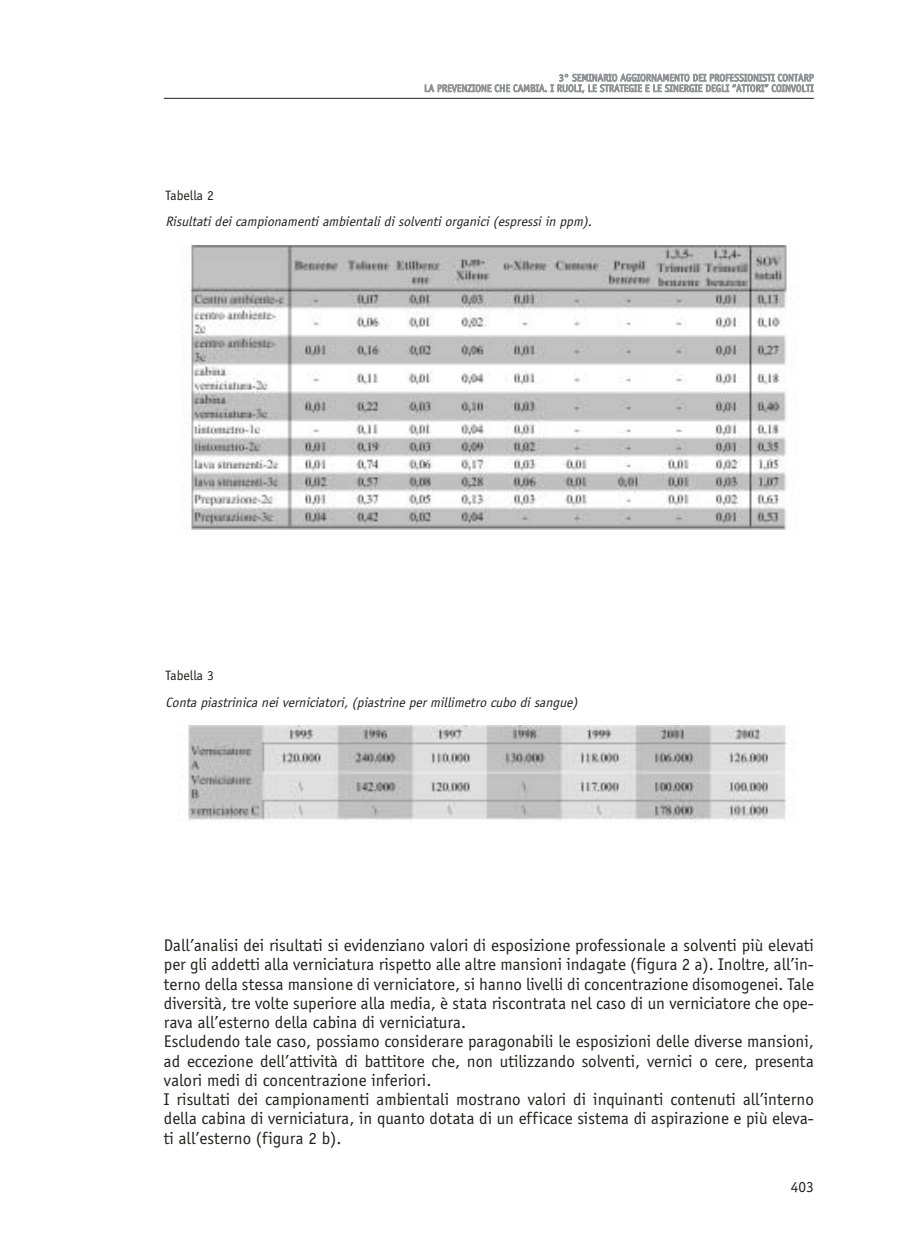
<style>
.page{position:relative;width:912px;height:1260px;background:#fff}
.page>*{position:absolute;margin:0;border:0;box-sizing:border-box;transform-origin:0 0}
.t1{font:17.5px/19.2px "Officina Sans";color:#231f1f}
.t2{font:15.75px "Officina Sans";color:#231f1f}
.t3{font:italic 14px "Officina Sans";color:#231f1f}
.t4{font:14px "Officina Sans";color:#231f1f}
.t5{font:10.5px/10.5px "Officina Sans";color:#939497;text-align:right}
</style>
<div class="page">
<hr style="left:164px;top:98px;width:650px;height:1px;background:#231f1f">
<img style="left:190px;top:245px;width:597px;height:284px">
<img style="left:188px;top:726px;width:599px;height:96px">
<p class="t5" style="left:424px;top:73px;width:391px">3° SEMINARIO AGGIORNAMENTO DEI PROFESSIONISTI CONTARP<br>LA PREVENZIONE CHE CAMBIA. I RUOLI, LE STRATEGIE E LE SINERGIE DEGLI “ATTORI” COINVOLTI</p>
<p class="t4" style="left:166px;top:190px;width:50px">Tabella 2</p>
<p class="t3" style="left:166px;top:216px;width:431px">Risultati dei campionamenti ambientali di solventi organici (espressi in ppm).</p>
<p class="t4" style="left:166px;top:670px;width:50px">Tabella 3</p>
<p class="t3" style="left:166px;top:696px;width:416px">Conta piastrinica nei verniciatori, (piastrine per millimetro cubo di sangue)</p>
<p class="t1" style="left:164px;top:937px;width:651px">Dall’analisi dei risultati si evidenziano valori di esposizione professionale a solventi più elevati per gli addetti alla verniciatura rispetto alle altre mansioni indagate (figura 2 a). Inoltre, all’in&shy;terno della stessa mansione di verniciatore, si hanno livelli di concentrazione disomogenei. Tale diversità, tre volte superiore alla media, è stata riscontrata nel caso di un verniciatore che ope&shy;rava all’esterno della cabina di verniciatura.<br>Escludendo tale caso, possiamo considerare paragonabili le esposizioni delle diverse mansioni, ad eccezione dell’attività di battitore che, non utilizzando solventi, vernici o cere, presenta valori medi di concentrazione inferiori.<br>I risultati dei campionamenti ambientali mostrano valori di inquinanti contenuti all’interno della cabina di verniciatura, in quanto dotata di un efficace sistema di aspirazione e più eleva&shy;ti all’esterno (figura 2 b).</p>
<p class="t2" style="left:791px;top:1180px;width:24px">403</p>
</div>
